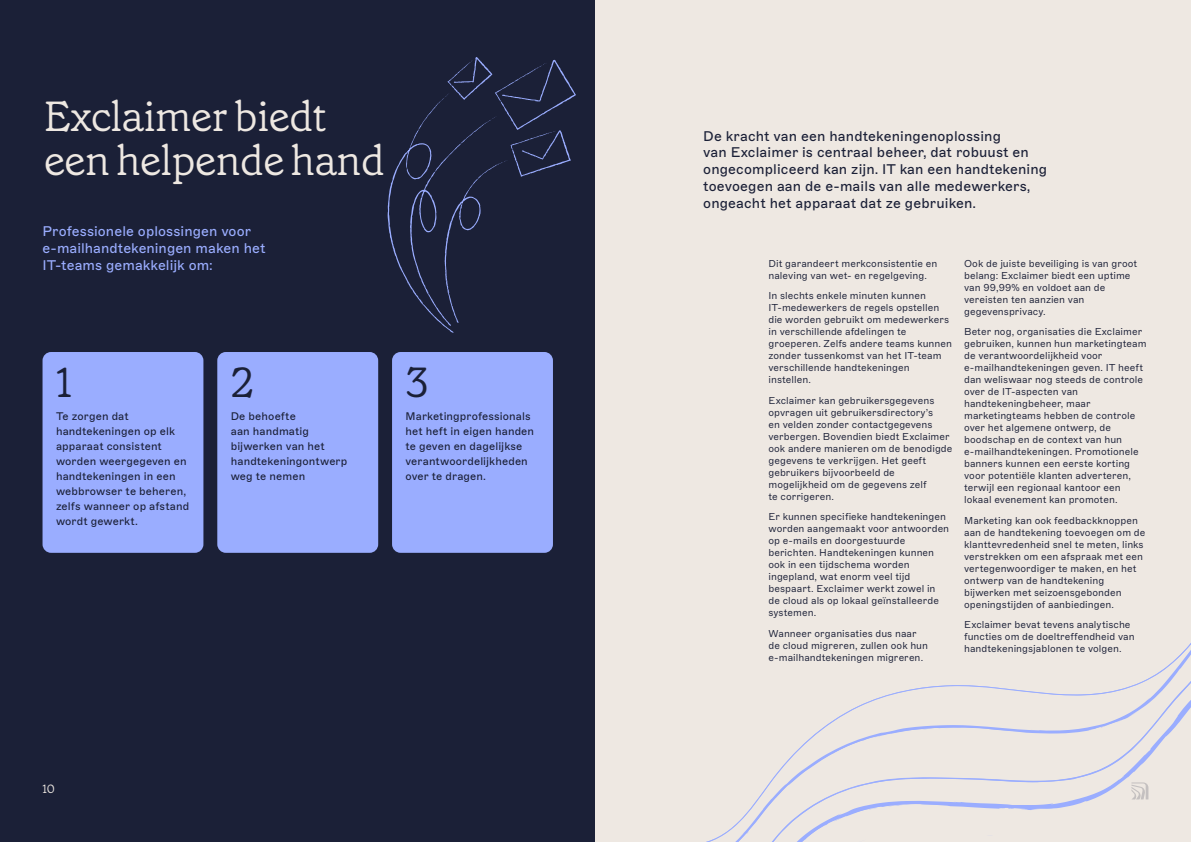
<style>
.page{position:relative;width:1191px;height:842px;background:#fff}
.page>*{position:absolute;margin:0;border:0;box-sizing:border-box;transform-origin:0 0}
.t1{font:300 42px/44px "Grenette Pro";letter-spacing:-.02em;color:#eee8e2}
.t2{font:300 42px "Grenette Pro";color:#1b2037}
.t3{font:14px/16.8px "ABC Marfa";letter-spacing:.01em;color:#1b2037}
.t4{font:14px/16.8px "ABC Marfa";letter-spacing:.005em;color:#9aadff}
.t5{font:300 12px "Grenette Pro";color:#eee8e2}
.t6{font:11px/15px "ABC Marfa";letter-spacing:.01em;color:#1b2037}
.t7{font:300 10px/12px "ABC Marfa";letter-spacing:.005em;color:#1b2037}
</style>
<div class="page">
<div style="left:0;top:0;width:595px;height:842px;background:#1b2037"></div>
<div style="left:595px;top:0;width:596px;height:842px;background:#eee8e2"></div>
<svg style="left:706px;top:643px;width:485px;height:199px"></svg>
<svg style="left:712px;top:833px;width:13px;height:7px"></svg>
<svg style="left:750px;top:800px;width:8px;height:8px"></svg>
<svg style="left:940px;top:686px;width:13px;height:1px"></svg>
<div style="left:43px;top:352px;width:160px;height:201px;background:#9aadff;border-radius:9px"></div>
<div style="left:217px;top:352px;width:161px;height:201px;background:#9aadff;border-radius:9px"></div>
<div style="left:392px;top:352px;width:161px;height:201px;background:#9aadff;border-radius:9px"></div>
<svg style="left:387px;top:57px;width:189px;height:276px"></svg>
<svg style="left:1131px;top:782px;width:17px;height:17px"></svg>
<h1 class="t1" style="left:44px;top:93px;width:342px">Exclaimer biedt een helpende hand</h1>
<h2 class="t4" style="left:43px;top:223px;width:224px">Professionele oplossingen voor e-mailhandtekeningen maken het<br>IT-teams gemakkelijk om:</h2>
<h1 class="t2" style="left:56px;top:355px;width:18px">1</h1>
<h1 class="t2" style="left:231px;top:355px;width:25px">2</h1>
<h1 class="t2" style="left:405px;top:355px;width:25px">3</h1>
<p class="t6" style="left:56px;top:409px;width:135px">Te zorgen dat handtekeningen op elk apparaat consistent worden weergegeven en handtekeningen in een webbrowser te beheren, zelfs wanneer op afstand wordt gewerkt.</p>
<p class="t6" style="left:231px;top:409px;width:118px">De behoefte<br>aan handmatig bijwerken van het handtekeningontwerp weg te nemen</p>
<p class="t6" style="left:405px;top:409px;width:130px">Marketingprofessionals het heft in eigen handen te geven en dagelijkse verantwoordelijkheden over te dragen.</p>
<p class="t5" style="left:43px;top:781px;width:14px">10</p>
<h2 class="t3" style="left:703px;top:128px;width:345px">De kracht van een handtekeningenoplossing<br>van Exclaimer is centraal beheer, dat robuust en ongecompliceerd kan zijn. IT kan een handtekening toevoegen aan de e-mails van alle medewerkers, ongeacht het apparaat dat ze gebruiken.</h2>
<p class="t7" style="left:768px;top:258px;width:170px">Dit garandeert merkconsistentie en naleving van wet- en regelgeving.</p>
<p class="t7" style="left:768px;top:290px;width:185px">In slechts enkele minuten kunnen<br>IT-medewerkers de regels opstellen die worden gebruikt om medewerkers in verschillende afdelingen te groeperen. Zelfs andere teams kunnen zonder tussenkomst van het IT-team verschillende handtekeningen instellen.</p>
<p class="t7" style="left:768px;top:395px;width:185px">Exclaimer kan gebruikersgegevens opvragen uit gebruikersdirectory’s<br>en velden zonder contactgegevens verbergen. Bovendien biedt Exclaimer ook andere manieren om de benodigde gegevens te verkrijgen. Het geeft gebruikers bijvoorbeeld de mogelijkheid om de gegevens zelf<br>te corrigeren.</p>
<p class="t7" style="left:768px;top:511px;width:182px">Er kunnen specifieke handtekeningen worden aangemaakt voor antwoorden op e-mails en doorgestuurde berichten. Handtekeningen kunnen ook in een tijdschema worden ingepland, wat enorm veel tijd bespaart. Exclaimer werkt zowel in de cloud als op lokaal geïnstalleerde systemen.</p>
<p class="t7" style="left:768px;top:628px;width:161px">Wanneer organisaties dus naar de cloud migreren, zullen ook hun e-mailhandtekeningen migreren.</p>
<p class="t7" style="left:964px;top:258px;width:175px">Ook de juiste beveiliging is van groot belang: Exclaimer biedt een uptime van 99,99% en voldoet aan de vereisten ten aanzien van gegevensprivacy.</p>
<p class="t7" style="left:964px;top:326px;width:184px">Beter nog, organisaties die Exclaimer gebruiken, kunnen hun marketingteam de verantwoordelijkheid voor e-mailhandtekeningen geven. IT heeft dan weliswaar nog steeds de controle over de IT-aspecten van handtekeningbeheer, maar marketingteams hebben de controle over het algemene ontwerp, de boodschap en de context van hun e-mailhandtekeningen. Promotionele banners kunnen een eerste korting voor potentiële klanten adverteren, terwijl een regionaal kantoor een lokaal evenement kan promoten.</p>
<p class="t7" style="left:964px;top:515px;width:183px">Marketing kan ook feedbackknoppen aan de handtekening toevoegen om de klanttevredenheid snel te meten, links verstrekken om een afspraak met een vertegenwoordiger te maken, en het ontwerp van de handtekening bijwerken met seizoensgebonden openingstijden of aanbiedingen.</p>
<p class="t7" style="left:964px;top:619px;width:172px">Exclaimer bevat tevens analytische functies om de doeltreffendheid van handtekeningsjablonen te volgen.</p>
</div>
